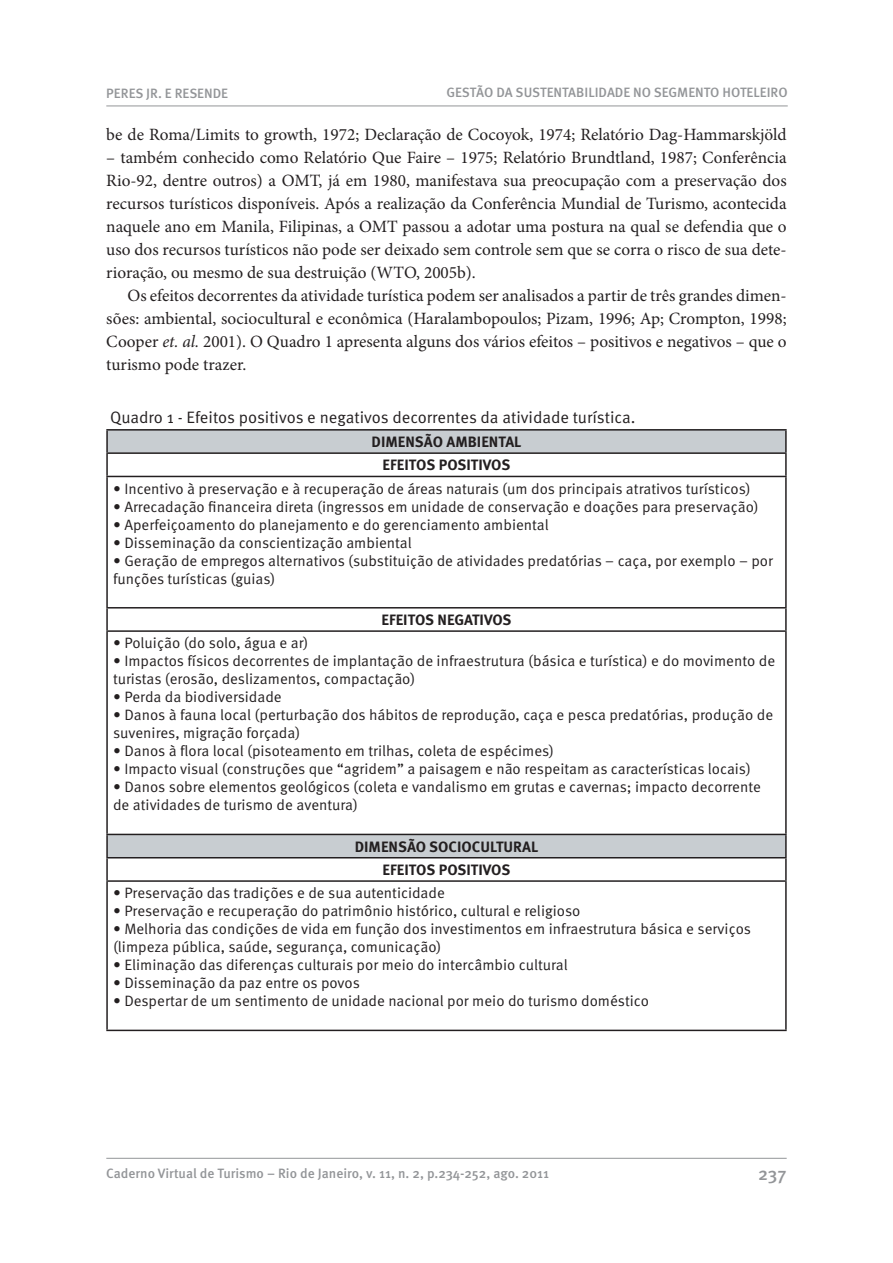
<style>
.page{position:relative;width:893px;height:1263px;background:#fff}
.page>*{position:absolute;margin:0;border:0;box-sizing:border-box;transform-origin:0 0}
.t1{font:500 18px "Meta Pro";color:#939598}
.t2{font:17.25px/23px "Minion Pro";color:#231f20;text-align:justify}
.t3{font:16.5px "Meta Pro";color:#231f20}
.t4{font:15px/18px "Meta Pro";color:#231f20}
.t5{font:700 15px/23.2px "Meta Pro";color:#231f20;text-align:center}
.t6{font:500 13.5px "Meta Pro";color:#939598}
.s1{font-style:italic}
</style>
<div class="page">
<hr style="left:106px;top:106px;width:682px;height:1px;background:#939598">
<hr style="left:106px;top:1158px;width:681px;height:1px;background:#939598">
<div style="left:107px;top:430px;width:679px;height:23px;background:#c8cdd1"></div>
<div style="left:107px;top:834px;width:679px;height:24px;background:#c8cdd1"></div>
<hr style="left:106px;top:429px;width:681px;height:2px;background:#231f20">
<hr style="left:106px;top:431px;width:2px;height:21px;background:#231f20">
<hr style="left:785px;top:431px;width:2px;height:21px;background:#231f20">
<hr style="left:106px;top:452px;width:681px;height:2px;background:#231f20">
<hr style="left:106px;top:454px;width:2px;height:22px;background:#231f20">
<hr style="left:785px;top:454px;width:2px;height:22px;background:#231f20">
<hr style="left:106px;top:476px;width:681px;height:1px;background:#231f20">
<hr style="left:106px;top:477px;width:2px;height:130px;background:#231f20">
<hr style="left:785px;top:477px;width:2px;height:130px;background:#231f20">
<hr style="left:106px;top:607px;width:681px;height:1px;background:#231f20">
<hr style="left:106px;top:608px;width:2px;height:22px;background:#231f20">
<hr style="left:785px;top:608px;width:2px;height:22px;background:#231f20">
<hr style="left:106px;top:630px;width:681px;height:2px;background:#231f20">
<hr style="left:106px;top:632px;width:2px;height:202px;background:#231f20">
<hr style="left:785px;top:632px;width:2px;height:202px;background:#231f20">
<hr style="left:106px;top:834px;width:681px;height:1px;background:#231f20">
<hr style="left:106px;top:835px;width:2px;height:22px;background:#231f20">
<hr style="left:785px;top:835px;width:2px;height:22px;background:#231f20">
<hr style="left:106px;top:857px;width:681px;height:1px;background:#231f20">
<hr style="left:106px;top:858px;width:2px;height:22px;background:#231f20">
<hr style="left:785px;top:858px;width:2px;height:22px;background:#231f20">
<hr style="left:106px;top:880px;width:681px;height:2px;background:#231f20">
<hr style="left:106px;top:882px;width:2px;height:148px;background:#231f20">
<hr style="left:785px;top:882px;width:2px;height:148px;background:#231f20">
<hr style="left:106px;top:1030px;width:681px;height:1px;background:#231f20">
<p class="t6" style="left:106px;top:84px;width:123px">PERES JR. E RESENDE</p>
<p class="t6" style="left:446px;top:84px;width:343px">GESTÃO DA SUSTENTABILIDADE NO SEGMENTO HOTELEIRO</p>
<p class="t2" style="left:106px;top:123px;width:682px">be de Roma/Limits to growth, 1972; Declaração de Cocoyok, 1974; Relatório Dag-Hammarskjöld</p>
<p class="t2" style="left:106px;top:146px;width:682px">– também conhecido como Relatório Que Faire – 1975; Relatório Brundtland, 1987; Conferência Rio-92, dentre outros) a OMT, já em 1980, manifestava sua preocupação com a preservação dos recursos turísticos disponíveis. Após a realização da Conferência Mundial de Turismo, acontecida naquele ano em Manila, Filipinas, a OMT passou a adotar uma postura na qual se defendia que o uso dos recursos turísticos não pode ser deixado sem controle sem que se corra o risco de sua dete&shy;rioração, ou mesmo de sua destruição (WTO, 2005b).</p>
<p class="t2" style="left:106px;top:284px;width:682px;text-indent:21px">Os efeitos decorrentes da atividade turística podem ser analisados a partir de três grandes dimen&shy;sões: ambiental, sociocultural e econômica (Haralambopoulos; Pizam, 1996; Ap; Crompton, 1998; Cooper <span class="s1">et. al.</span> 2001). O Quadro 1 apresenta alguns dos vários efeitos – positivos e negativos – que o turismo pode trazer.</p>
<p class="t3" style="left:110px;top:407px;width:527px">Quadro 1 - Efeitos positivos e negativos decorrentes da atividade turística.</p>
<p class="t5" style="left:372px;top:431px;width:151px">DIMENSÃO AMBIENTAL<br>EFEITOS POSITIVOS</p>
<p class="t4" style="left:113px;top:480px;width:639px">• Incentivo à preservação e à recuperação de áreas naturais (um dos principais atrativos turísticos)</p>
<p class="t4" style="left:113px;top:498px;width:647px">• Arrecadação financeira direta (ingressos em unidade de conservação e doações para preservação)</p>
<p class="t4" style="left:113px;top:516px;width:437px">• Aperfeiçoamento do planejamento e do gerenciamento ambiental</p>
<p class="t4" style="left:113px;top:534px;width:300px">• Disseminação da conscientização ambiental</p>
<p class="t4" style="left:113px;top:552px;width:661px">• Geração de empregos alternativos (substituição de atividades predatórias – caça, por exemplo – por funções turísticas (guias)</p>
<p class="t5" style="left:381px;top:609px;width:132px">EFEITOS NEGATIVOS</p>
<p class="t4" style="left:113px;top:635px;width:197px">• Poluição (do solo, água e ar)</p>
<p class="t4" style="left:113px;top:653px;width:664px">• Impactos físicos decorrentes de implantação de infraestrutura (básica e turística) e do movimento de turistas (erosão, deslizamentos, compactação)</p>
<p class="t4" style="left:113px;top:689px;width:170px">• Perda da biodiversidade</p>
<p class="t4" style="left:113px;top:707px;width:662px">• Danos à fauna local (perturbação dos hábitos de reprodução, caça e pesca predatórias, produção de suvenires, migração forçada)</p>
<p class="t4" style="left:113px;top:743px;width:443px">• Danos à flora local (pisoteamento em trilhas, coleta de espécimes)</p>
<p class="t4" style="left:113px;top:761px;width:639px">• Impacto visual (construções que “agridem” a paisagem e não respeitam as características locais)</p>
<p class="t4" style="left:113px;top:779px;width:649px">• Danos sobre elementos geológicos (coleta e vandalismo em grutas e cavernas; impacto decorrente de atividades de turismo de aventura)</p>
<p class="t5" style="left:355px;top:835px;width:185px">DIMENSÃO SOCIOCULTURAL<br>EFEITOS POSITIVOS</p>
<p class="t4" style="left:113px;top:885px;width:333px">• Preservação das tradições e de sua autenticidade</p>
<p class="t4" style="left:113px;top:903px;width:469px">• Preservação e recuperação do patrimônio histórico, cultural e religioso</p>
<p class="t4" style="left:113px;top:921px;width:639px">• Melhoria das condições de vida em função dos investimentos em infraestrutura básica e serviços (limpeza pública, saúde, segurança, comunicação)</p>
<p class="t4" style="left:113px;top:957px;width:456px">• Eliminação das diferenças culturais por meio do intercâmbio cultural</p>
<p class="t4" style="left:113px;top:975px;width:248px">• Disseminação da paz entre os povos</p>
<p class="t4" style="left:113px;top:993px;width:537px">• Despertar de um sentimento de unidade nacional por meio do turismo doméstico</p>
<p class="t6" style="left:106px;top:1165px;width:444px">Caderno Virtual de Turismo – Rio de Janeiro, v. 11, n. 2, p.234-252, ago. 2011</p>
<p class="t1" style="left:758px;top:1162px;width:30px">237</p>
</div>
